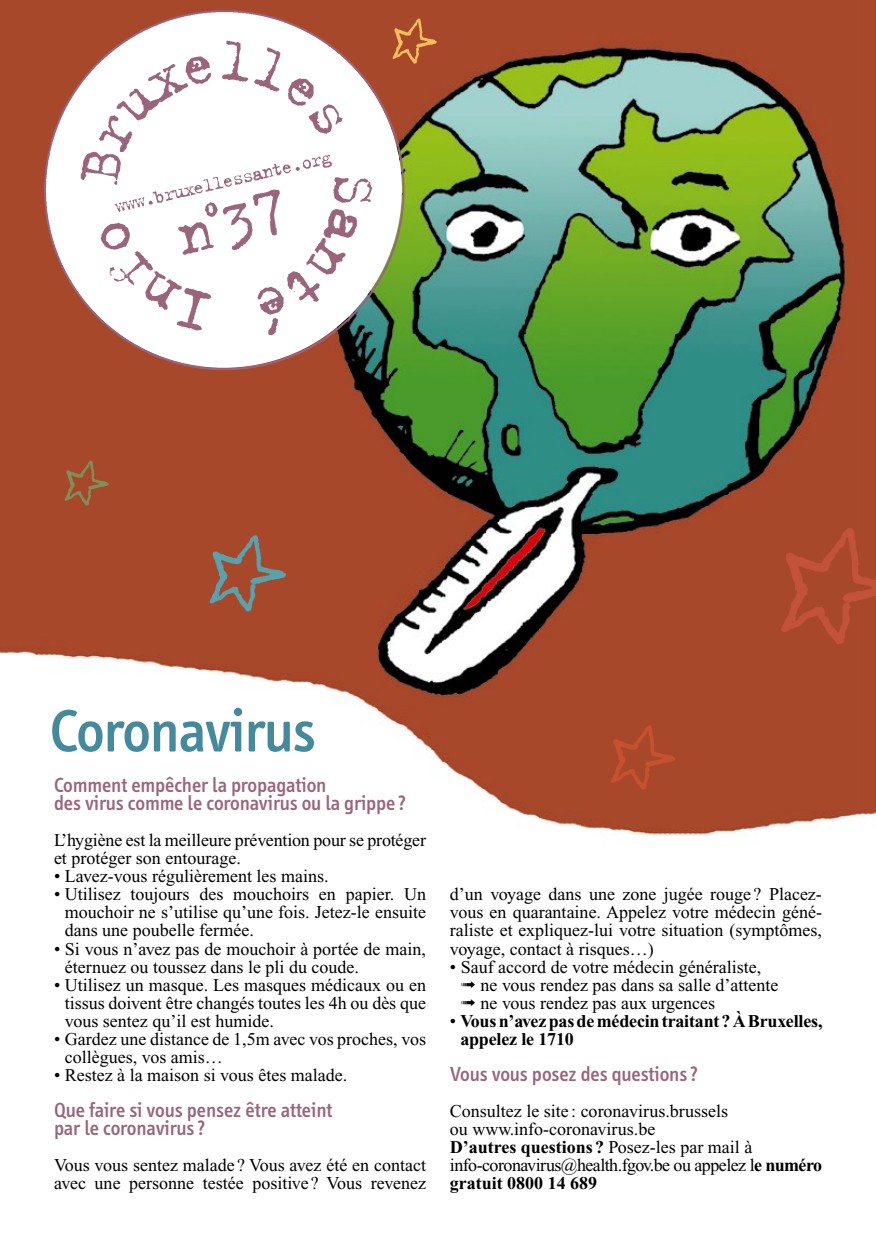
<style>
.page{position:relative;width:876px;height:1255px;background:#fff}
.page>*{position:absolute;margin:0;border:0;box-sizing:border-box;transform-origin:0 0}
.t1{font:500 61.5px "Info";letter-spacing:-.01em;color:#45899c}
.t2{font:500 21px/18px "Info";color:#9a657b}
.t3{font:18px/18px "Times New Roman";color:#000}
.t4{font:700 18px/18px "Times New Roman";letter-spacing:-.01em;color:#000}
.s1{font-weight:400}
.s2{font-weight:700}
</style>
<div class="page">
<img style="left:0;top:0;width:876px;height:835px">
<img style="left:44px;top:6px;width:361px;height:363px">
<img style="left:54px;top:450px;width:59px;height:64px">
<img style="left:382px;top:8px;width:59px;height:64px">
<img style="left:595px;top:709px;width:86px;height:93px">
<img style="left:753px;top:500px;width:123px;height:166px">
<img style="left:191px;top:517px;width:102px;height:109px">
<h1 class="t1" style="left:50px;top:696px;width:267px">Coronavirus</h1>
<p class="t2" style="left:54px;top:776px;width:354px">Comment empêcher la propagation<br>des virus comme le coronavirus ou la grippe ?</p>
<p class="t3" style="left:54px;top:831px;width:374px">L’hygiène est la meilleure prévention pour se protéger et protéger son entourage.</p>
<p class="t3" style="left:54px;top:867px;width:276px">• Lavez-vous régulièrement les mains.</p>
<p class="t3" style="left:65px;top:885px;width:363px;text-align:justify;text-indent:-11px">• Utilisez toujours des mouchoirs en papier. Un mouchoir ne s’utilise qu’une fois. Jetez-le ensuite dans une poubelle fermée.</p>
<p class="t3" style="left:65px;top:939px;width:363px;text-indent:-11px">• Si vous n’avez pas de mouchoir à portée de main, éternuez ou toussez dans le pli du coude.</p>
<p class="t3" style="left:65px;top:975px;width:363px;text-align:justify;text-indent:-11px">• Utilisez un masque. Les masques médicaux ou en tissus doivent être changés toutes les 4h ou dès que vous sentez qu’il est humide.</p>
<p class="t3" style="left:65px;top:1029px;width:363px;text-indent:-11px">• Gardez une distance de 1,5m avec vos proches, vos collègues, vos amis…</p>
<p class="t3" style="left:54px;top:1065px;width:295px">• Restez à la maison si vous êtes malade.</p>
<p class="t2" style="left:54px;top:1100px;width:280px">Que faire si vous pensez être atteint par le coronavirus?</p>
<p class="t3" style="left:54px;top:1155px;width:374px">Vous vous sentez malade ? Vous avez été en contact avec une personne testée positive ? Vous revenez</p>
<p class="t3" style="left:450px;top:885px;width:374px;text-align:justify">d’un voyage dans une zone jugée rouge ? Placez&shy;vous en quarantaine. Appelez votre médecin géné&shy;raliste et expliquez-lui votre situation (symptômes, voyage, contact à risques…)</p>
<p class="t3" style="left:461px;top:957px;width:319px;text-indent:-11px">• Sauf accord de votre médecin généraliste, ➟ ne vous rendez pas dans sa salle d’attente ➟ ne vous rendez pas aux urgences</p>
<p class="t4" style="left:460px;top:1011px;width:364px;text-indent:-10px"><span class="s1">•</span> Vous n’avez pas de médecin traitant? À Bruxelles, appelez le 1710</p>
<p class="t2" style="left:450px;top:1064px;width:250px">Vous vous posez des questions?</p>
<p class="t3" style="left:450px;top:1101px;width:374px">Consultez le site : coronavirus.brussels<br>ou www.info-coronavirus.be<br><span class="s2">D’autres questions ?</span> Posez-les par mail à info-coronavirus@health.fgov.be ou appelez l<span class="s2">e numéro gratuit 0800 14 689</span></p>
</div>
